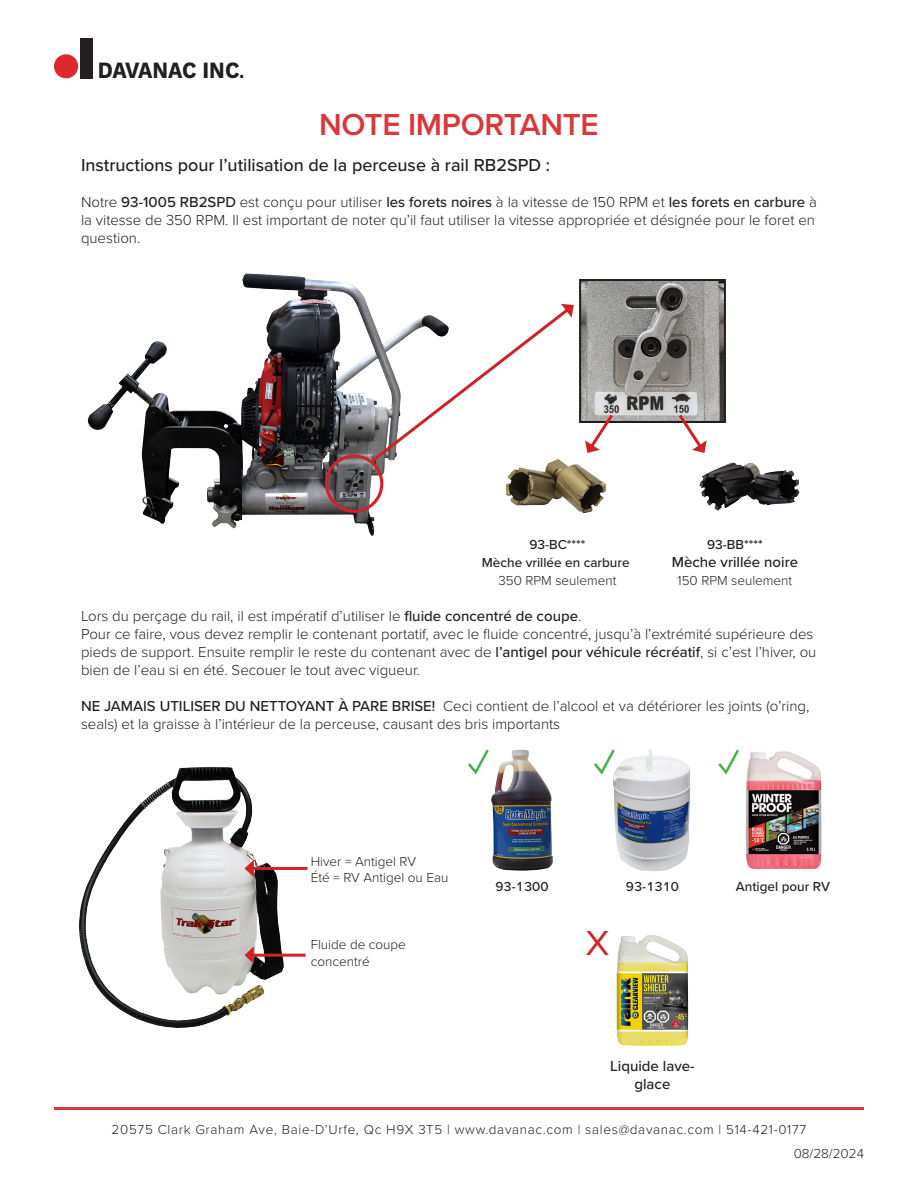
<style>
.page{position:relative;width:918px;height:1188px;background:#fff}
.page>*{position:absolute;margin:0;border:0;box-sizing:border-box;transform-origin:0 0}
.t1{font:500 39px "Proxima Nova";color:#40ae49}
.t2{font:36px "Proxima Nova";color:#d1232a}
.Title_-_Header{font:600 31.5px "Proxima Nova";letter-spacing:-.01em;color:#db3639}
.t3{font:700 23.25px "Work Sans";letter-spacing:-.01em;color:#231f20;scale:.91 1}
.t4{font:500 18px "Proxima Nova";color:#231f20}
.t5{font:300 15px/18px "Proxima Nova";color:#231f20}
.t6{font:500 15px/18px "Proxima Nova";color:#231f20;text-align:center}
.t7{font:300 13.5px/16.2px "Proxima Nova";color:#231f20}
.t8{font:300 13.5px "Proxima Nova";letter-spacing:.05em;color:#231f20}
.t9{font:500 13.5px "Proxima Nova";color:#231f20}
.s1{font-family:"Bahnschrift";font-weight:400}
.s2{font-weight:500}
</style>
<div class="page">
<div style="left:54px;top:54px;width:24px;height:24px;background:#dc272d;border-radius:50%"></div>
<div style="left:80px;top:38px;width:12px;height:40px;background:#231f20"></div>
<hr style="left:54px;top:1107px;width:810px;height:3px;background:#db3639">
<img style="left:87px;top:273px;width:298px;height:263px">
<img style="left:582px;top:282px;width:141px;height:138px">
<div style="left:579px;top:279px;width:147px;height:144px;border:2px solid #231f20"></div>
<img style="left:699px;top:462px;width:101px;height:49px">
<img style="left:506px;top:464px;width:100px;height:50px">
<svg style="left:585px;top:411px;width:31px;height:42px"></svg>
<svg style="left:676px;top:411px;width:31px;height:42px"></svg>
<svg style="left:367px;top:304px;width:207px;height:162px"></svg>
<div style="left:325px;top:455px;width:58px;height:58px;border:3px solid #d1212a;border-radius:50%"></div>
<img style="left:79px;top:767px;width:215px;height:261px">
<img style="left:491px;top:749px;width:62px;height:122px">
<img style="left:613px;top:749px;width:78px;height:123px">
<hr style="left:251px;top:954px;width:55px;height:3px;background:#d1212a">
<svg style="left:244px;top:946px;width:10px;height:18px"></svg>
<hr style="left:251px;top:867px;width:56px;height:3px;background:#d1212a">
<svg style="left:244px;top:860px;width:10px;height:17px"></svg>
<img style="left:746px;top:751px;width:76px;height:118px">
<img style="left:616px;top:935px;width:73px;height:111px">
<h3 class="t3" style="left:98px;top:57px;width:162px">DAVANAC INC<span class="s1">.</span></h3>
<p class="Title_-_Header" style="left:319px;top:101px;width:281px">NOTE IMPORTANTE</p>
<p class="t4" style="left:81px;top:152px;width:471px">Instructions pour l’utilisation de la perceuse à rail RB2SPD :</p>
<p class="t5" style="left:81px;top:192px;width:737px">Notre <span class="s2">93-1005 RB2SPD</span> est conçu pour utiliser <span class="s2">les forets noires</span> à la vitesse de 150 RPM et <span class="s2">les forets en carbure</span> à la vitesse de 350 RPM. Il est important de noter qu’il faut utiliser la vitesse appropriée et désignée pour le foret en question.</p>
<p class="t9" style="left:529px;top:534px;width:58px">93-BC****</p>
<p class="t9" style="left:482px;top:552px;width:149px">Mèche vrillée en carbure</p>
<p class="t7" style="left:499px;top:572px;width:119px">350 RPM seulement</p>
<p class="t9" style="left:707px;top:534px;width:57px">93-BB****</p>
<p class="t6" style="left:672px;top:552px;width:128px">Mèche vrillée noire</p>
<p class="t7" style="left:678px;top:572px;width:116px">150 RPM seulement</p>
<p class="t5" style="left:81px;top:606px;width:502px">Lors du perçage du rail, il est impératif d’utiliser le <span class="s2">fluide concentré de coupe</span>.</p>
<p class="t5" style="left:81px;top:624px;width:737px">Pour ce faire, vous devez remplir le contenant portatif, avec le fluide concentré, jusqu’à l’extrémité supérieure des pieds de support. Ensuite remplir le reste du contenant avec de <span class="s2">l’antigel pour véhicule récréatif</span>, si c’est l’hiver, ou bien de l’eau si en été. Secouer le tout avec vigueur.</p>
<p class="t5" style="left:81px;top:696px;width:730px"><span class="s2">NE JAMAIS UTILISER DU NETTOYANT À PARE BRISE!</span> Ceci contient de l’alcool et va détériorer les joints (o’ring, seals) et la graisse à l’intérieur de la perceuse, causant des bris importants</p>
<p class="t1" style="left:468px;top:736px;width:22px">✓</p>
<p class="t1" style="left:594px;top:736px;width:22px">✓</p>
<p class="t1" style="left:719px;top:736px;width:22px">✓</p>
<p class="t7" style="left:311px;top:852px;width:107px">Hiver = Antigel RV</p>
<p class="t7" style="left:311px;top:869px;width:139px">Été = RV Antigel ou Eau</p>
<p class="t7" style="left:311px;top:936px;width:97px">Fluide de coupe concentré</p>
<p class="t9" style="left:495px;top:876px;width:55px">93-1300</p>
<p class="t9" style="left:626px;top:876px;width:55px">93-1310</p>
<p class="t9" style="left:736px;top:876px;width:96px">Antigel pour RV</p>
<p class="t2" style="left:586px;top:917px;width:25px">X</p>
<p class="t6" style="left:610px;top:1056px;width:86px">Liquide lave&shy;glace</p>
<p class="t8" style="left:112px;top:1119px;width:696px">20575 Clark Graham Ave, Baie-D’Urfe, Qc H9X 3T5 | www.davanac.com | sales@davanac.com | 514-421-0177</p>
<p class="t7" style="left:794px;top:1145px;width:72px">08/28/2024</p>
</div>
